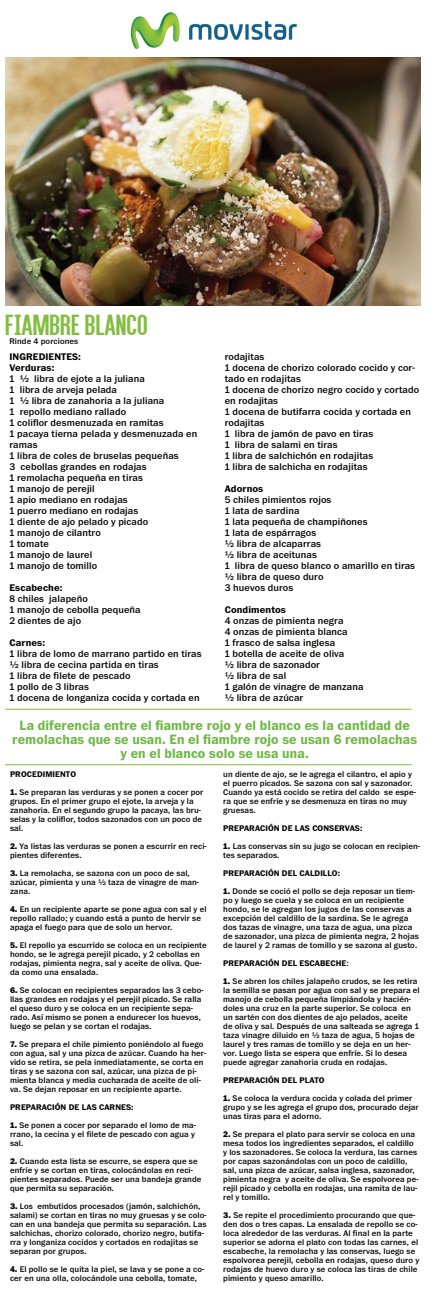
<style>
.page{position:relative;width:431px;height:1296px;background:#fff}
.page>*{position:absolute;margin:0;border:0;box-sizing:border-box;transform-origin:0 0}
.t1{font:31px "Alegre Sans";letter-spacing:.005em;color:#83bd40}
.t2{font:700 14px/14px "Franklin ITC Std";letter-spacing:.01em;color:#6eb844;text-align:center;scale:.94 1}
.t3{font:500 10px/11px "Franklin ITC Std";letter-spacing:.01em;color:#040503}
.t4{font:700 10px/11px "Franklin ITC Std";letter-spacing:.01em;color:#040503}
.t5{font:500 8.5px/9px "Franklin ITC Std";letter-spacing:.01em;color:#040503}
.t6{font:700 8.5px "Franklin ITC Std";letter-spacing:.01em;color:#040503}
.s1{font-weight:900}
.s2{font-weight:500}
</style>
<div class="page">
<hr style="left:5px;top:709px;width:407px;height:1px;background:#82bc40">
<hr style="left:5px;top:764px;width:407px;height:1px;background:#82bc40">
<img style="left:6px;top:58px;width:415px;height:248px">
<img style="left:130px;top:12px;width:167px;height:37px">
<h1 class="t1" style="left:5px;top:306px;width:144px">FIAMBRE BLANCO</h1>
<p class="t5" style="left:10px;top:337px;width:70px">Rinde 4 porciones</p>
<p class="t4" style="left:10px;top:351px;width:73px">INGREDIENTES:<br>Verduras:</p>
<p class="t3" style="left:10px;top:373px;width:189px">1 ½ libra de ejote a la juliana<br>1 libra de arveja pelada<br>1 ½ libra de zanahoria a la juliana<br>1 repollo mediano rallado<br>1 coliflor desmenuzada en ramitas<br>1 pacaya tierna pelada y desmenuzada en ramas<br>1 libra de coles de bruselas pequeñas<br>3 cebollas grandes en rodajas<br>1 remolacha pequeña en tiras<br>1 manojo de perejil<br>1 apio mediano en rodajas<br>1 puerro mediano en rodajas<br>1 diente de ajo pelado y picado<br>1 manojo de cilantro<br>1 tomate<br>1 manojo de laurel<br>1 manojo de tomillo</p>
<p class="t4" style="left:10px;top:582px;width:55px">Escabeche:</p>
<p class="t3" style="left:10px;top:593px;width:133px">8 chiles jalapeño<br>1 manojo de cebolla pequeña<br>2 dientes de ajo</p>
<p class="t4" style="left:10px;top:637px;width:37px">Carnes:</p>
<p class="t3" style="left:10px;top:648px;width:194px">1 libra de lomo de marrano partido en tiras ½ libra de cecina partida en tiras<br>1 libra de filete de pescado<br>1 pollo de 3 libras<br>1 docena de longaniza cocida y cortada en</p>
<p class="t3" style="left:225px;top:351px;width:196px">rodajitas<br>1 docena de chorizo colorado cocido y cor&shy;tado en rodajitas<br>1 docena de chorizo negro cocido y cortado en rodajitas<br>1 docena de butifarra cocida y cortada en rodajitas<br>1 libra de jamón de pavo en tiras<br>1 libra de salami en tiras<br>1 libra de salchichón en rodajitas<br>1 libra de salchicha en rodajitas</p>
<p class="t4" style="left:225px;top:483px;width:40px">Adornos</p>
<p class="t3" style="left:225px;top:494px;width:192px">5 chiles pimientos rojos<br>1 lata de sardina<br>1 lata pequeña de champiñones<br>1 lata de espárragos<br>½ libra de alcaparras<br>½ libra de aceitunas<br>1 libra de queso blanco o amarillo en tiras ½ libra de queso duro<br>3 huevos duros</p>
<p class="t4" style="left:225px;top:604px;width:63px">Condimentos</p>
<p class="t3" style="left:225px;top:615px;width:140px">4 onzas de pimienta negra<br>4 onzas de pimienta blanca<br>1 frasco de salsa inglesa<br>1 botella de aceite de oliva<br>½ libra de sazonador<br>½ libra de sal<br>1 galón de vinagre de manzana ½ libra de azúcar</p>
<h2 class="t2" style="left:12px;top:719px;width:432px">La diferencia entre el fiambre rojo y el blanco es la cantidad de remolachas que se usan. En el fiambre rojo se usan 6 remolachas y en el blanco solo se usa una.</h2>
<p class="t6" style="left:10px;top:769px;width:68px">PROCEDIMIENTO</p>
<p class="t5" style="left:10px;top:787px;width:195px"><span class="s1">1.</span> Se preparan las verduras y se ponen a cocer por grupos. En el primer grupo el ejote, la arveja y la zanahoria. En el segundo grupo la pacaya, las bru&shy;selas y la coliflor, todos sazonados con un poco de sal.</p>
<p class="t5" style="left:10px;top:841px;width:198px"><span class="s1">2.</span> Ya listas las verduras se ponen a escurrir en reci&shy;pientes diferentes.</p>
<p class="t5" style="left:10px;top:868px;width:191px"><span class="s1">3.</span> La remolacha, se sazona con un poco de sal, azúcar, pimienta y una ½ taza de vinagre de man&shy;zana.</p>
<p class="t5" style="left:10px;top:904px;width:198px"><span class="s1">4.</span> En un recipiente aparte se pone agua con sal y el repollo rallado; y cuando está a punto de hervir se apaga el fuego para que de solo un hervor.</p>
<p class="t5" style="left:10px;top:940px;width:198px"><span class="s1">5.</span> El repollo ya escurrido se coloca en un recipiente hondo, se le agrega perejil picado, y 2 cebollas en rodajas, pimienta negra, sal y aceite de oliva. Que&shy;da como una ensalada.</p>
<p class="t5" style="left:10px;top:985px;width:195px"><span class="s1">6.</span> Se colocan en recipientes separados las 3 cebo&shy;llas grandes en rodajas y el perejil picado. Se ralla el queso duro y se coloca en un recipiente sepa&shy;rado. Así mismo se ponen a endurecer los huevos, luego se pelan y se cortan el rodajas.</p>
<p class="t5" style="left:10px;top:1039px;width:198px"><span class="s1">7.</span> Se prepara el chile pimiento poniéndolo al fuego con agua, sal y una pizca de azúcar. Cuando ha her&shy;vido se retira, se pela inmediatamente, se corta en tiras y se sazona con sal, azúcar, una pizca de pi&shy;mienta blanca y media cucharada de aceite de oli&shy;va. Se dejan reposar en un recipiente aparte.</p>
<p class="t6" style="left:10px;top:1102px;width:125px">PREPARACIÓN DE LAS CARNES:</p>
<p class="t5" style="left:10px;top:1120px;width:187px;text-align:justify"><span class="s1">1.</span> Se ponen a cocer por separado el lomo de ma&shy;rrano, la cecina y el filete de pescado con agua y sal.</p>
<p class="t5" style="left:10px;top:1156px;width:193px"><span class="s1">2.</span> Cuando esta lista se escurre, se espera que se enfríe y se cortan en tiras, colocándolas en reci&shy;pientes separados. Puede ser una bandeja grande que permita su separación.</p>
<p class="t5" style="left:10px;top:1201px;width:198px"><span class="s1">3.</span> Los embutidos procesados (jamón, salchichón, salami) se cortan en tiras no muy gruesas y se colo&shy;can en una bandeja que permita su separación. Las salchichas, chorizo colorado, chorizo negro, butifa&shy;rra y longaniza cocidos y cortados en rodajitas se separan por grupos.</p>
<p class="t5" style="left:10px;top:1264px;width:196px"><span class="s1">4.</span> El pollo se le quita la piel, se lava y se pone a co&shy;cer en una olla, colocándole una cebolla, tomate,</p>
<p class="t5" style="left:223px;top:769px;width:194px">un diente de ajo, se le agrega el cilantro, el apio y el puerro picados. Se sazona con sal y sazonador.<br>Cuando ya está cocido se retira del caldo se espe&shy;ra que se enfríe y se desmenuza en tiras no muy gruesas.</p>
<p class="t6" style="left:223px;top:823px;width:141px">PREPARACIÓN DE LAS CONSERVAS:</p>
<p class="t5" style="left:223px;top:841px;width:198px"><span class="s1">1.</span> Las conservas sin su jugo se colocan en recipien&shy;tes separados.</p>
<p class="t6" style="left:223px;top:868px;width:118px">PREPARACIÓN DEL CALDILLO:</p>
<p class="t5" style="left:223px;top:886px;width:197px"><span class="s1">1.</span> Donde se coció el pollo se deja reposar un tiem&shy;po y luego se cuela y se coloca en un recipiente hondo, se le agregan los jugos de las conservas a excepción del caldillo de la sardina. Se le agrega dos tazas de vinagre, una taza de agua, una pizca de sazonador, una pizca de pimienta negra, 2 hojas de laurel y 2 ramas de tomillo y se sazona al gusto.</p>
<p class="t6" style="left:223px;top:958px;width:127px">PREPARACIÓN DEL ESCABECHE<span class="s2">:</span></p>
<p class="t5" style="left:223px;top:976px;width:198px"><span class="s1">1.</span> Se abren los chiles jalapeño crudos, se les retira la semilla se pasan por agua con sal y se prepara el manojo de cebolla pequeña limpiándola y hacién&shy;doles una cruz en la parte superior. Se coloca en un sartén con dos dientes de ajo pelados, aceite<br>de oliva y sal. Después de una salteada se agrega 1 taza vinagre diluido en ½ taza de agua, 5 hojas de laurel y tres ramas de tomillo y se deja en un her&shy;vor. Luego lista se espera que enfríe. Si lo desea puede agregar zanahoria cruda en rodajas.</p>
<p class="t6" style="left:223px;top:1075px;width:103px">PREPARACIÓN DEL PLATO</p>
<p class="t5" style="left:223px;top:1093px;width:197px"><span class="s1">1.</span> Se coloca la verdura cocida y colada del primer grupo y se les agrega el grupo dos, procurado dejar unas tiras para el adorno.</p>
<p class="t5" style="left:223px;top:1129px;width:197px"><span class="s1">2.</span> Se prepara el plato para servir se coloca en una mesa todos los ingredientes separados, el caldillo y los sazonadores. Se coloca la verdura, las carnes por capas sazonándolas con un poco de caldillo, sal, una pizca de azúcar, salsa inglesa, sazonador, pimienta negra y aceite de oliva. Se espolvorea pe&shy;rejil picado y cebolla en rodajas, una ramita de lau&shy;rel y tomillo.</p>
<p class="t5" style="left:223px;top:1210px;width:198px"><span class="s1">3.</span> Se repite el procedimiento procurando que que&shy;den dos o tres capas. La ensalada de repollo se co&shy;loca alrededor de las verduras. Al final en la parte superior se adorna el plato con todas las carnes, el escabeche, la remolacha y las conservas, luego se espolvorea perejil, cebolla en rodajas, queso duro y rodajas de huevo duro y se coloca las tiras de chile pimiento y queso amarillo.</p>
</div>
